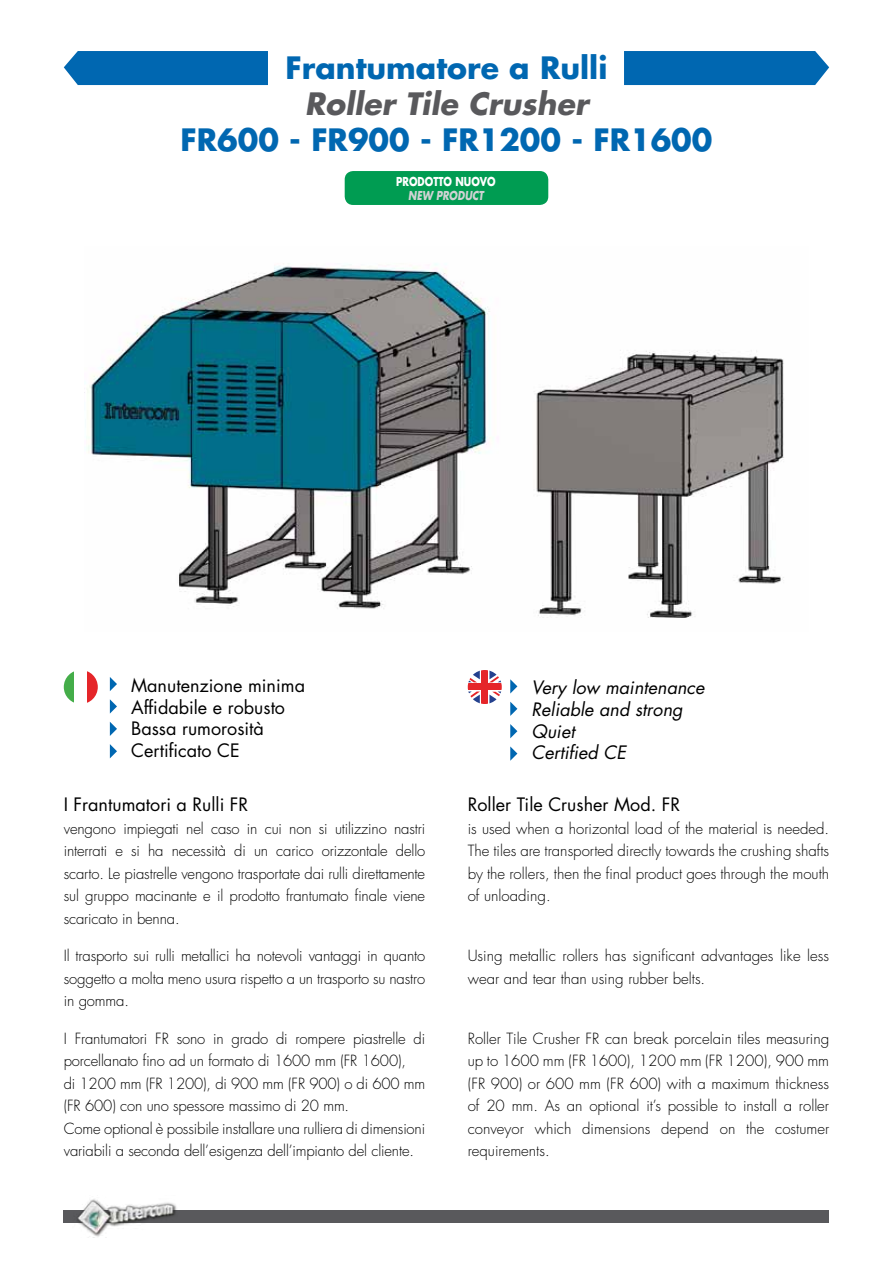
<style>
.page{position:relative;width:893px;height:1263px;background:#fff}
.page>*{position:absolute;margin:0;border:0;box-sizing:border-box;transform-origin:0 0}
.t1{font:700 30px "Futura";color:#0067b1}
.t2{font:italic 700 30px "Futura";color:#59595c}
.t3{font:18px/21.6px "Futura";color:#000}
.t4{font:italic 18px/21.6px "Futura";color:#000}
.t5{font:300 15px/22.5px "Futura";letter-spacing:-.01em;color:#000;text-align:justify}
.t6{font:700 12px "Futura";color:#fff;scale:.8 1}
.t7{font:italic 700 12px "Futura";color:#d1d3d4;scale:.8 1}
</style>
<div class="page">
<div style="left:64px;top:1210px;width:765px;height:13px;background:#59595c"></div>
<img style="left:77px;top:1199px;width:100px;height:38px">
<img style="left:87px;top:263px;width:697px;height:355px">
<div style="left:624px;top:51px;width:205px;height:34px;background:#0067b1"></div>
<div style="left:64px;top:51px;width:204px;height:34px;background:#0067b1"></div>
<div style="left:345px;top:171px;width:203px;height:34px;background:#009c52;border-radius:9px"></div>
<svg style="left:110px;top:677px;width:7px;height:14px"></svg>
<svg style="left:510px;top:679px;width:7px;height:14px"></svg>
<svg style="left:110px;top:699px;width:7px;height:14px"></svg>
<svg style="left:510px;top:702px;width:7px;height:14px"></svg>
<svg style="left:110px;top:722px;width:7px;height:14px"></svg>
<svg style="left:510px;top:724px;width:7px;height:14px"></svg>
<svg style="left:110px;top:744px;width:7px;height:14px"></svg>
<svg style="left:510px;top:746px;width:7px;height:15px"></svg>
<svg style="left:88px;top:671px;width:10px;height:32px"></svg>
<svg style="left:64px;top:671px;width:10px;height:32px"></svg>
<svg style="left:468px;top:670px;width:34px;height:34px"></svg>
<div style="left:468px;top:684px;width:34px;height:6px;background:#e52529"></div>
<div style="left:482px;top:670px;width:6px;height:34px;background:#e52529"></div>
<svg style="left:468px;top:670px;width:12px;height:12px"></svg>
<svg style="left:468px;top:691px;width:12px;height:13px"></svg>
<svg style="left:489px;top:670px;width:12px;height:12px"></svg>
<svg style="left:489px;top:691px;width:13px;height:13px"></svg>
<h1 class="t1" style="left:286px;top:47px;width:323px">Frantumatore a Rulli</h1>
<h1 class="t2" style="left:305px;top:83px;width:285px">Roller Tile Crusher</h1>
<h1 class="t1" style="left:181px;top:119px;width:533px">FR600 - FR900 - FR1200 - FR1600</h1>
<p class="t6" style="left:396px;top:173px;width:126px">PRODOTTO NUOVO</p>
<p class="t7" style="left:408px;top:187px;width:96px">NEW PRODUCT</p>
<p class="t3" style="left:131px;top:674px;width:175px">Manutenzione minima<br>Affidabile e robusto<br>Bassa rumorosità<br>Certificato CE</p>
<p class="t4" style="left:532px;top:677px;width:174px">Very low maintenance<br>Reliable and strong<br>Quiet<br>Certified CE</p>
<p class="t3" style="left:64px;top:794px;width:186px">I Frantumatori a Rulli FR</p>
<p class="t5" style="left:64px;top:817px;width:363px">vengono impiegati nel caso in cui non si utilizzino nastri interrati e si ha necessità di un carico orizzontale dello scarto. Le piastrelle vengono trasportate dai rulli direttamente sul gruppo macinante e il prodotto frantumato finale viene scaricato in benna.</p>
<p class="t5" style="left:64px;top:945px;width:363px">Il trasporto sui rulli metallici ha notevoli vantaggi in quanto soggetto a molta meno usura rispetto a un trasporto su nastro in gomma.</p>
<p class="t5" style="left:64px;top:1027px;width:363px;text-align:left">I Frantumatori FR sono in grado di rompere piastrelle di porcellanato fino ad un formato di 1600 mm (FR 1600),<br>di 1200 mm (FR 1200), di 900 mm (FR 900) o di 600 mm (FR 600) con uno spessore massimo di 20 mm.<br>Come optional è possibile installare una rulliera di dimensioni variabili a seconda dell’esigenza dell’impianto del cliente.</p>
<p class="t3" style="left:468px;top:794px;width:214px">Roller Tile Crusher Mod. FR</p>
<p class="t5" style="left:468px;top:817px;width:363px">is used when a horizontal load of the material is needed.<br>The tiles are transported directly towards the crushing shafts by the rollers, then the final product goes through the mouth of unloading.</p>
<p class="t5" style="left:468px;top:945px;width:363px">Using metallic rollers has significant advantages like less wear and tear than using rubber belts.</p>
<p class="t5" style="left:468px;top:1027px;width:363px">Roller Tile Crusher FR can break porcelain tiles measuring up to 1600 mm (FR 1600), 1200 mm (FR 1200), 900 mm (FR 900) or 600 mm (FR 600) with a maximum thickness of 20 mm. As an optional it’s possible to install a roller conveyor which dimensions depend on the costumer requirements.</p>
</div>
